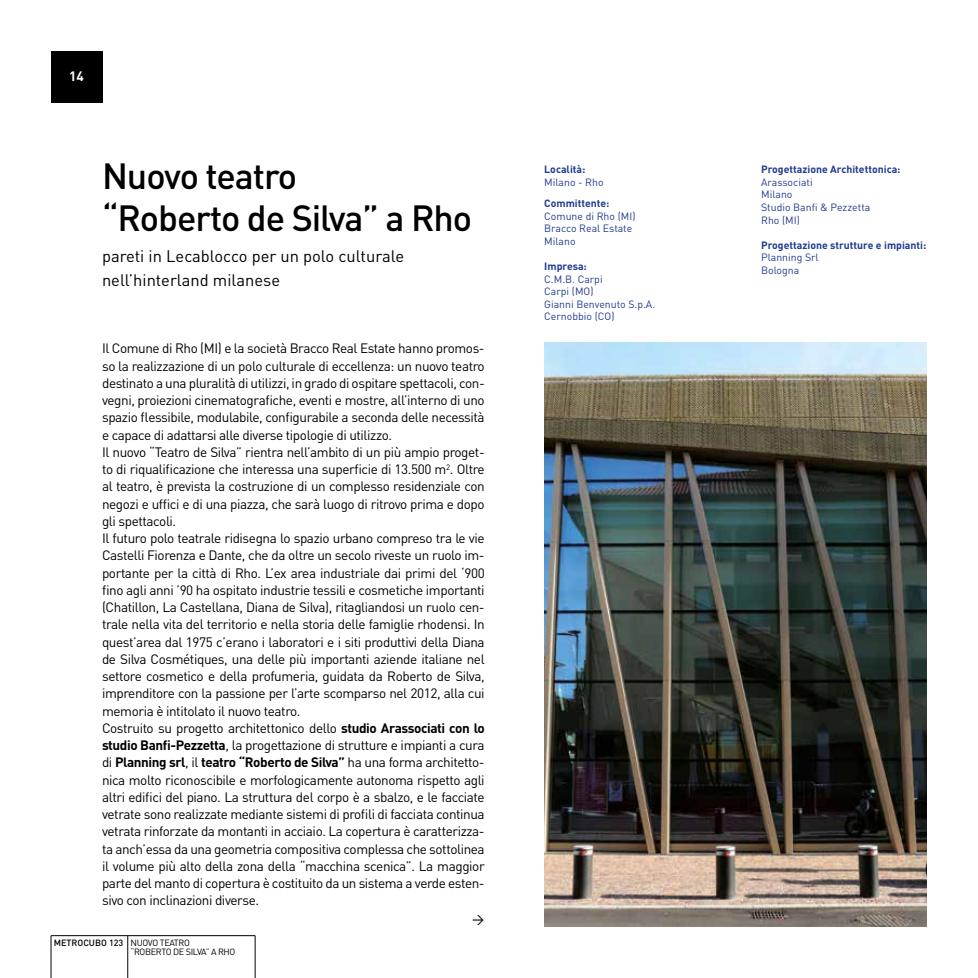
<style>
.page{position:relative;width:978px;height:978px;background:#fff}
.page>*{position:absolute;margin:0;border:0;box-sizing:border-box;transform-origin:0 0}
.t1{font:500 36px/42px "DIN";letter-spacing:-.03em;color:#000}
.t2{font:16.5px/24px "DIN";color:#000}
.t3{font:13.5px/17.2px "DIN";letter-spacing:-.03em;color:#000}
.t4{font:700 13.5px "DIN";color:#fff}
.t5{font:10.5px/12.6px "DIN";color:#213a8f}
.t6{font:700 10.5px "DIN";color:#213a8f}
.t7{font:9px/8.9px "DIN";letter-spacing:-.04em;color:#000}
.s1{font-weight:700}
.s2{font-weight:500}
</style>
<div class="page">
<div style="left:51px;top:51px;width:51px;height:51px;background:#000"></div>
<hr style="left:51px;top:936px;width:1px;height:42px;background:#000">
<hr style="left:127px;top:936px;width:1px;height:42px;background:#000">
<hr style="left:255px;top:936px;width:1px;height:42px;background:#000">
<hr style="left:51px;top:935px;width:204px;height:1px;background:#000">
<img style="left:544px;top:342px;width:383px;height:585px">
<p class="t4" style="left:69px;top:67px;width:16px">14</p>
<h1 class="t1" style="left:102px;top:154px;width:372px">Nuovo teatro<br>“Roberto de Silva” a Rho</h1>
<p class="t2" style="left:102px;top:244px;width:304px">pareti in Lecablocco per un polo culturale nell’hinterland milanese</p>
<p class="t3" style="left:102px;top:340px;width:384px">Il Comune di Rho (MI) e la società Bracco Real Estate hanno promos&shy;so la realizzazione di un polo culturale di eccellenza: un nuovo teatro destinato a una pluralità di utilizzi, in grado di ospitare spettacoli, con&shy;vegni, proiezioni cinematografiche, eventi e mostre, all’interno di uno spazio flessibile, modulabile, configurabile a seconda delle necessità e capace di adattarsi alle diverse tipologie di utilizzo.<br>Il nuovo “Teatro de Silva” rientra nell’ambito di un più ampio proget&shy;to di riqualificazione che interessa una superficie di 13.500 m<sup>2</sup>. Oltre al teatro, è prevista la costruzione di un complesso residenziale con negozi e uffici e di una piazza, che sarà luogo di ritrovo prima e dopo gli spettacoli.<br>Il futuro polo teatrale ridisegna lo spazio urbano compreso tra le vie Castelli Fiorenza e Dante, che da oltre un secolo riveste un ruolo im&shy;portante per la città di Rho. L’ex area industriale dai primi del ‘900 fino agli anni ’90 ha ospitato industrie tessili e cosmetiche importanti (Chatillon, La Castellana, Diana de Silva), ritagliandosi un ruolo cen&shy;trale nella vita del territorio e nella storia delle famiglie rhodensi. In quest’area dal 1975 c’erano i laboratori e i siti produttivi della Diana de Silva Cosmétiques, una delle più importanti aziende italiane nel settore cosmetico e della profumeria, guidata da Roberto de Silva, imprenditore con la passione per l’arte scomparso nel 2012, alla cui memoria è intitolato il nuovo teatro.<br>Costruito su progetto architettonico dello <span class="s1">studio Arassociati con lo studio Banfi-Pezzetta</span>, la progettazione di strutture e impianti a cura di <span class="s1">Planning srl</span>, il <span class="s1">teatro “Roberto de Silva”</span> ha una forma architetto&shy;nica molto riconoscibile e morfologicamente autonoma rispetto agli altri edifici del piano. La struttura del corpo è a sbalzo, e le facciate vetrate sono realizzate mediante sistemi di profili di facciata continua vetrata rinforzate da montanti in acciaio. La copertura è caratterizza&shy;ta anch’essa da una geometria compositiva complessa che sottolinea il volume più alto della zona della “macchina scenica”. La maggior parte del manto di copertura è costituito da un sistema a verde esten&shy;sivo con inclinazioni diverse.</p>
<p class="t7" style="left:131px;top:938px;width:106px;text-indent:-77px"><span class="s2">METROCUBO 123</span> NUOVO TEATRO<br>“ROBERTO DE SILVA” A RHO</p>
<p class="t6" style="left:544px;top:163px;width:43px">Località:</p>
<p class="t5" style="left:544px;top:176px;width:61px">Milano - Rho</p>
<p class="t6" style="left:544px;top:196px;width:67px">Committente:</p>
<p class="t5" style="left:544px;top:209px;width:93px">Comune di Rho (MI)<br>Bracco Real Estate<br>Milano</p>
<p class="t6" style="left:544px;top:259px;width:44px">Impresa:</p>
<p class="t5" style="left:544px;top:272px;width:112px">C.M.B. Carpi<br>Carpi (MO)<br>Gianni Benvenuto S.p.A.<br>Cernobbio (CO)</p>
<p class="t6" style="left:761px;top:163px;width:141px">Progettazione Architettonica:</p>
<p class="t5" style="left:761px;top:176px;width:111px">Arassociati<br>Milano<br>Studio Banfi &amp; Pezzetta<br>Rho (MI)</p>
<p class="t6" style="left:761px;top:238px;width:167px">Progettazione strutture e impianti:</p>
<p class="t5" style="left:761px;top:251px;width:59px">Planning Srl<br>Bologna</p>
</div>
